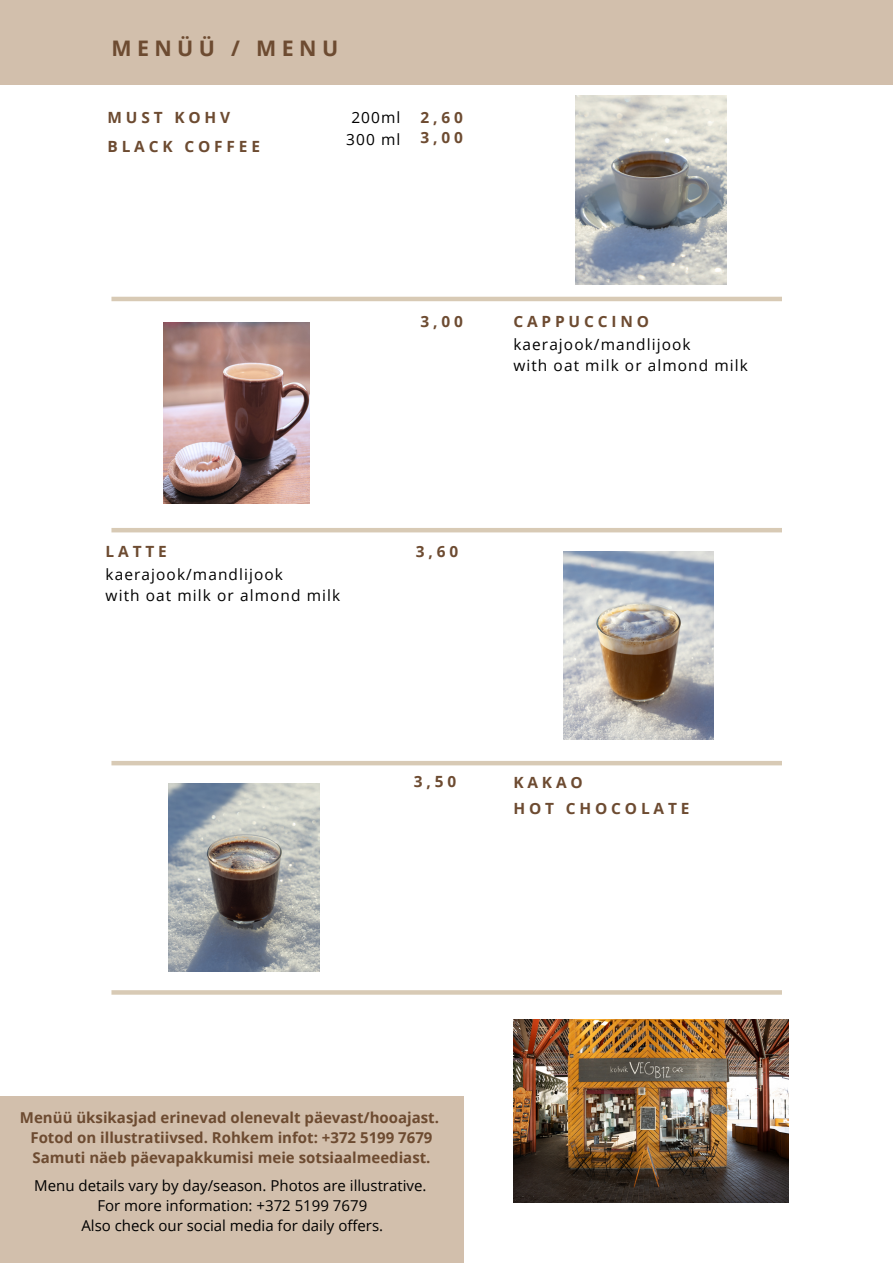
<style>
.page{position:relative;width:893px;height:1264px;background:#fff}
.page>*{position:absolute;margin:0;border:0;box-sizing:border-box;transform-origin:0 0}
.t1{font:700 21.45px "Open Sans";letter-spacing:.25em;color:#6d4b31}
.t2{font:15.45px "Open Sans";letter-spacing:.07em;color:#000}
.t3{font:700 15.45px/20.9px "Open Sans";letter-spacing:.25em;color:#6d4b31}
.t4{font:700 15px/20.2px "Open Sans";color:#6d4b31;text-align:center}
.t5{font:15px "Open Sans";color:#000}
</style>
<div class="page">
<img style="left:575px;top:95px;width:151px;height:189px">
<img style="left:563px;top:552px;width:150px;height:188px">
<img style="left:164px;top:322px;width:145px;height:181px">
<img style="left:169px;top:783px;width:150px;height:188px">
<img style="left:513px;top:1019px;width:275px;height:183px">
<hr style="left:111px;top:297px;width:671px;height:4px;background:#d8cab5">
<hr style="left:111px;top:528px;width:671px;height:4px;background:#d8cab5">
<hr style="left:111px;top:761px;width:671px;height:4px;background:#d8cab5">
<svg style="left:111px;top:990px;width:671px;height:4px;background:#d9ccb8"></svg>
<div style="left:0;top:0;width:892px;height:84px;background:#d2bfac"></div>
<div style="left:0;top:1095px;width:463px;height:167px;background:#d2bfac"></div>
<h3 class="t1" style="left:111px;top:33px;width:228px">MENÜÜ / MENU</h3>
<h2 class="t3" style="left:107px;top:106px;width:124px">MUST KOHV</h2>
<p class="t2" style="left:351px;top:107px;width:50px">200ml</p>
<p class="t2" style="left:346px;top:128px;width:56px">300 ml</p>
<h2 class="t3" style="left:107px;top:136px;width:154px">BLACK COFFEE</h2>
<h2 class="t3" style="left:420px;top:106px;width:44px">2,60<br>3,00</h2>
<h2 class="t3" style="left:420px;top:311px;width:44px">3,00</h2>
<h2 class="t3" style="left:513px;top:311px;width:137px">CAPPUCCINO</h2>
<p class="t2" style="left:513px;top:333px;width:179px">kaerajook/mandlijook</p>
<p class="t2" style="left:513px;top:354px;width:236px">with oat milk or almond milk</p>
<h2 class="t3" style="left:106px;top:541px;width:63px">LATTE</h2>
<p class="t2" style="left:106px;top:563px;width:179px">kaerajook/mandlijook</p>
<p class="t2" style="left:106px;top:584px;width:236px">with oat milk or almond milk</p>
<p class="t3" style="left:415px;top:540px;width:44px">3,60</p>
<h2 class="t3" style="left:414px;top:770px;width:44px">3,50</h2>
<p class="t3" style="left:513px;top:771px;width:71px">KAKAO</p>
<h2 class="t3" style="left:513px;top:798px;width:178px">HOT CHOCOLATE</h2>
<p class="t4" style="left:20px;top:1106px;width:420px">Menüü üksikasjad erinevad olenevalt päevast/hooajast.<br>Fotod on illustratiivsed. Rohkem infot: +372 5199 7679<br>Samuti näeb päevapakkumisi meie sotsiaalmeediast.</p>
<p class="t5" style="left:34px;top:1174px;width:393px">Menu details vary by day/season. Photos are illustrative.</p>
<p class="t5" style="left:97px;top:1194px;width:271px">For more information: +372 5199 7679</p>
<p class="t5" style="left:81px;top:1214px;width:303px">Also check our social media for daily offers.</p>
</div>
